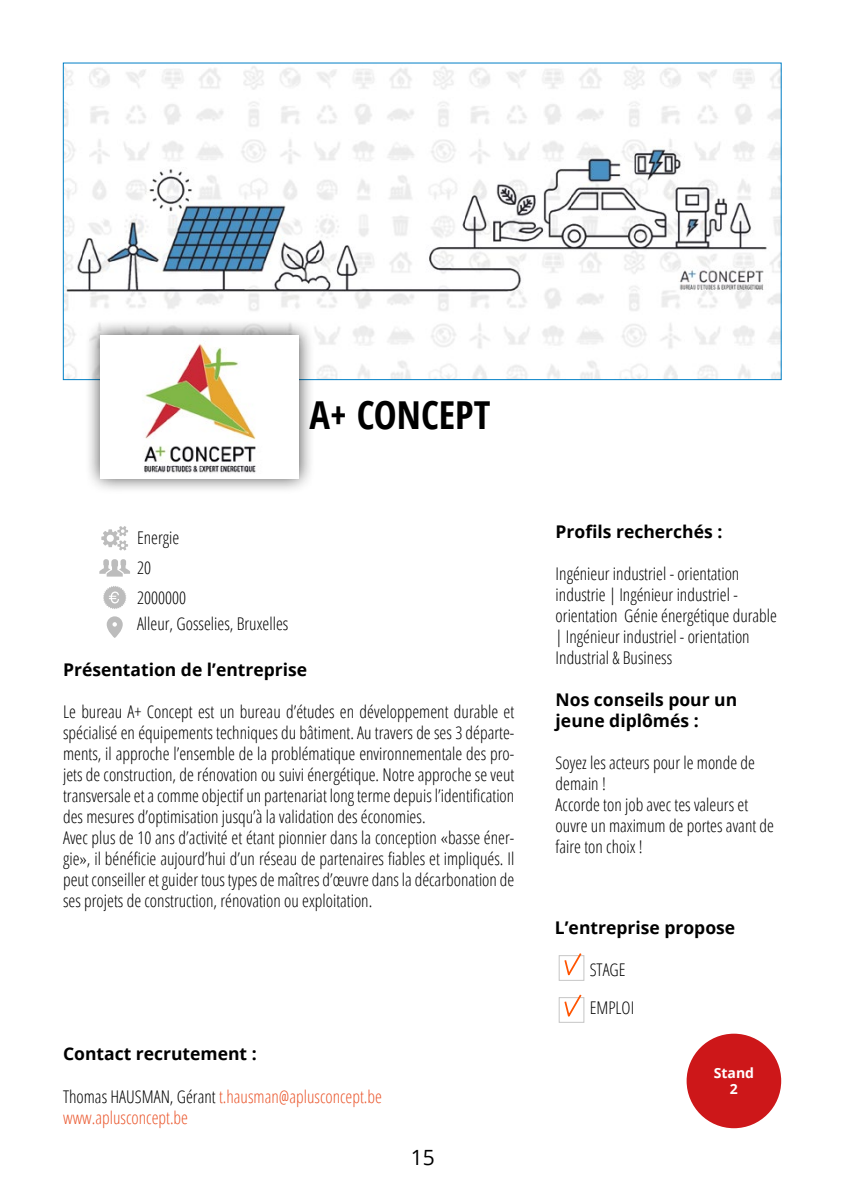
<style>
.page{position:relative;width:844px;height:1191px;background:#fff}
.page>*{position:absolute;margin:0;border:0;box-sizing:border-box;transform-origin:0 0}
.t1{font:700 condensed 38.5px "Open Sans";color:#000}
.t2{font:21px "Open Sans";color:#000}
.t3{font:300 condensed 17.5px/21px "Open Sans";color:#000}
.t4{font:700 17.5px/21px "Open Sans";color:#000}
.t5{font:300 condensed 17.5px/21px "Open Sans";color:#ea562c}
.t6{font:700 14px/16.8px "Open Sans";color:#fff;text-align:center}
.s1{color:#000}
</style>
<div class="page">
<img style="left:65px;top:66px;width:714px;height:312px">
<div style="left:686px;top:1033px;width:95px;height:95px;background:#cd1719;border-radius:50%"></div>
<div style="left:85px;top:320px;width:230px;height:175px;background:#000;opacity:.75"></div>
<img style="left:101px;top:336px;width:198px;height:142px">
<div style="left:558px;top:955px;width:26px;height:25px;border:1px solid #c6c6c6"></div>
<div style="left:558px;top:997px;width:26px;height:25px;border:1px solid #c6c6c6"></div>
<svg style="left:563px;top:994px;width:20px;height:26px"></svg>
<svg style="left:563px;top:953px;width:20px;height:26px"></svg>
<svg style="left:101px;top:526px;width:27px;height:24px"></svg>
<svg style="left:107px;top:616px;width:16px;height:22px"></svg>
<svg style="left:103px;top:586px;width:23px;height:23px"></svg>
<svg style="left:99px;top:559px;width:31px;height:17px"></svg>
<h1 class="t1" style="left:309px;top:388px;width:182px">A+ CONCEPT</h1>
<p class="t3" style="left:137px;top:522px;width:50px;line-height:29.9px">Energie<br>20<br>2000000</p>
<p class="t4" style="left:555px;top:521px;width:168px">Profils recherchés :</p>
<p class="t3" style="left:555px;top:563px;width:223px">Ingénieur industriel - orientation industrie | Ingénieur industriel - orientation Génie énergétique durable | Ingénieur industriel - orientation Industrial &amp; Business</p>
<p class="t4" style="left:555px;top:689px;width:183px">Nos conseils pour un jeune diplômés :</p>
<p class="t3" style="left:555px;top:752px;width:220px">Soyez les acteurs pour le monde de demain !<br>Accorde ton job avec tes valeurs et ouvre un maximum de portes avant de faire ton choix !</p>
<p class="t3" style="left:137px;top:612px;width:153px">Alleur, Gosselies, Bruxelles</p>
<p class="t4" style="left:63px;top:659px;width:246px">Présentation de l’entreprise</p>
<p class="t3" style="left:63px;top:701px;width:452px">Le bureau A+ Concept est un bureau d’études en développement durable et spécialisé en équipements techniques du bâtiment. Au travers de ses 3 départe&shy;ments, il approche l’ensemble de la problématique environnementale des pro&shy;jets de construction, de rénovation ou suivi énergétique. Notre approche se veut transversale et a comme objectif un partenariat long terme depuis l’identification des mesures d’optimisation jusqu’à la validation des économies.<br>Avec plus de 10 ans d’activité et étant pionnier dans la conception «basse éner&shy;gie», il bénéficie aujourd’hui d’un réseau de partenaires fiables et impliqués. Il peut conseiller et guider tous types de maîtres d’œuvre dans la décarbonation de ses projets de construction, rénovation ou exploitation.</p>
<p class="t4" style="left:63px;top:1043px;width:195px">Contact recrutement :</p>
<p class="t5" style="left:63px;top:1085px;width:320px"><span class="s1">Thomas HAUSMAN, Gérant</span> t.hausman@aplusconcept.be www.aplusconcept.be</p>
<p class="t2" style="left:410px;top:1142px;width:26px">15</p>
<p class="t4" style="left:554px;top:916px;width:182px">L’entreprise propose</p>
<p class="t3" style="left:589px;top:958px;width:37px">STAGE</p>
<p class="t3" style="left:589px;top:997px;width:46px">EMPLOI</p>
<p class="t6" style="left:713px;top:1063px;width:42px">Stand<br>2</p>
</div>
